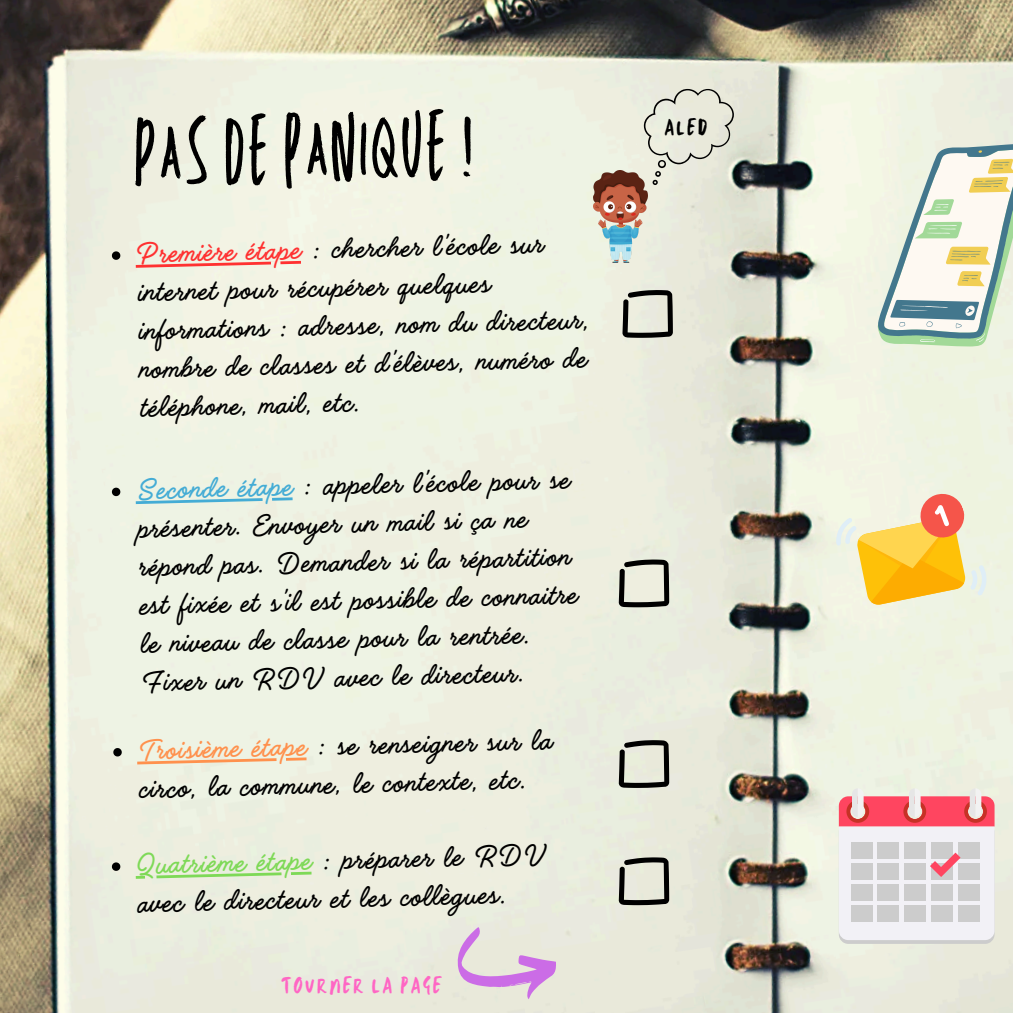
<style>
.page{position:relative;width:1013px;height:1013px;background:#fff}
.page>*{position:absolute;margin:0;border:0;box-sizing:border-box;transform-origin:0 0}
.t1{font:91.75px "TC Chaddlewood Regular";color:#000}
.t2{font:33.75px/38.5px "Handelson Three";color:#000}
.t3{font:23.62px "TC Milo Regular";letter-spacing:.095em;color:#ff66c4}
.t4{font:23.62px "TC Milo Regular";color:#000}
.s1{color:#ff3131}
.s2{color:#44acd5}
.s3{color:#ff914d}
.s4{color:#7ed957}
</style>
<div class="page">
<img style="left:0;top:0;width:1012px;height:1012px">
<svg style="left:622px;top:290px;width:51px;height:48px;background:#9d9d94"></svg>
<svg style="left:618px;top:559px;width:51px;height:48px;background:#9fa096"></svg>
<svg style="left:618px;top:740px;width:51px;height:48px;background:#9c9d93"></svg>
<svg style="left:618px;top:857px;width:51px;height:48px;background:#9c9c93"></svg>
<svg style="left:877px;top:143px;width:135px;height:203px"></svg>
<svg style="left:829px;top:487px;width:164px;height:133px;background:#f4d99c"></svg>
<svg style="left:838px;top:788px;width:156px;height:155px"></svg>
<svg style="left:644px;top:89px;width:90px;height:96px;background:#dadbce"></svg>
<img style="left:593px;top:170px;width:54px;height:92px">
<svg style="left:457px;top:927px;width:99px;height:72px;background:#e1cadd"></svg>
<svg style="left:113px;top:748px;width:9px;height:8px"></svg>
<svg style="left:137px;top:757px;width:169px;height:7px"></svg>
<svg style="left:112px;top:862px;width:8px;height:9px"></svg>
<svg style="left:136px;top:871px;width:175px;height:7px"></svg>
<svg style="left:112px;top:251px;width:8px;height:9px"></svg>
<svg style="left:136px;top:261px;width:165px;height:7px"></svg>
<svg style="left:112px;top:487px;width:8px;height:9px"></svg>
<svg style="left:136px;top:497px;width:156px;height:7px"></svg>
<p class="t1" style="left:133px;top:95px;width:340px;rotate:-1deg">Pas de panique !</p>
<p class="t2" style="left:135px;top:233px;width:453px;rotate:-1deg"><span class="s1">Première étape</span> : chercher l’école sur internet pour récupérer quelques informations : adresse, nom du directeur, nombre de classes et d’élèves, numéro de téléphone, mail, etc.</p>
<p class="t2" style="left:135px;top:470px;width:440px;rotate:-1deg"><span class="s2">Seconde étape</span> : appeler l’école pour se présenter. Envoyer un mail si ça ne répond pas. Demander si la répartition est fixée et s’il est possible de connaitre le niveau de classe pour la rentrée.<br>Fixer un RDV avec le directeur.</p>
<p class="t2" style="left:137px;top:730px;width:415px;line-height:39.1px;rotate:-1deg"><span class="s3">Troisième étape</span> : se renseigner sur la circo, la commune, le contexte, etc.</p>
<p class="t2" style="left:135px;top:846px;width:410px;line-height:37.6px;rotate:-1deg"><span class="s4">Quatrième étape</span> : préparer le RDV avec le directeur et les collègues.</p>
<p class="t3" style="left:281px;top:969px;width:161px">TOURNER LA PAGE</p>
<p class="t4" style="left:664px;top:112px;width:44px">ALED</p>
</div>
